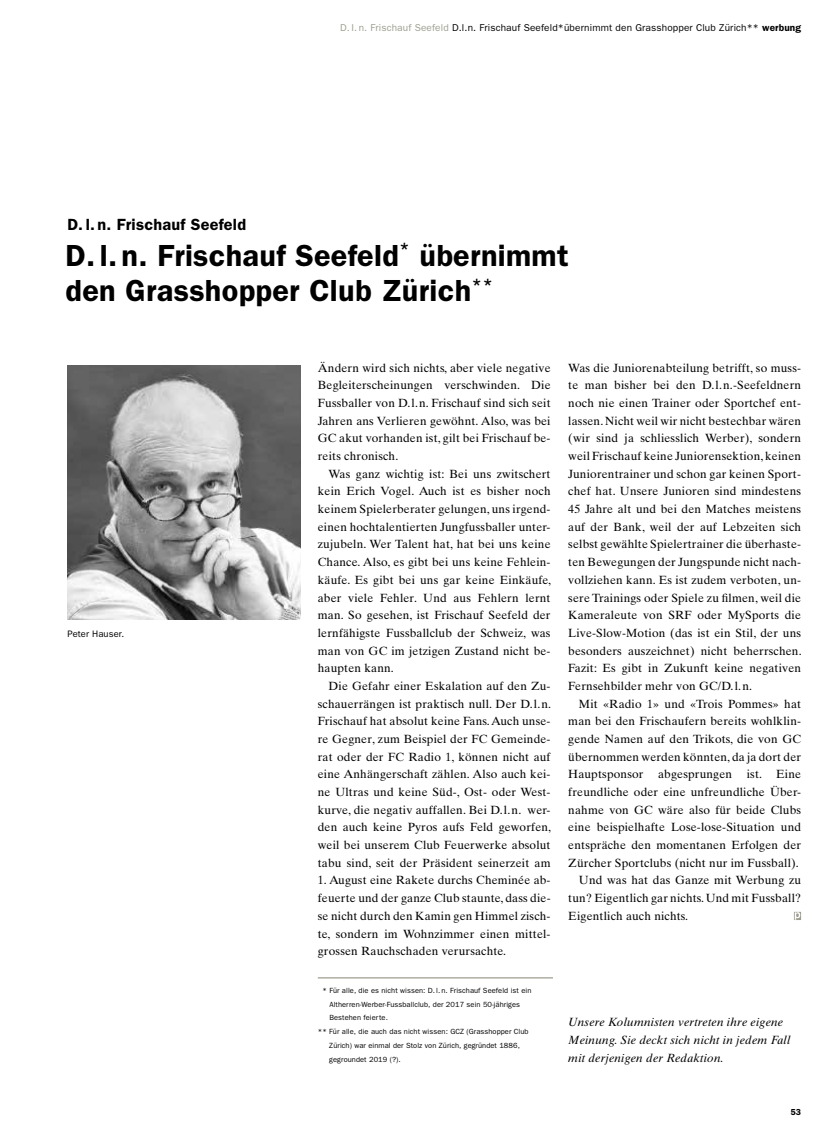
<style>
.page{position:relative;width:833px;height:1134px;background:#fff}
.page>*{position:absolute;margin:0;border:0;box-sizing:border-box;transform-origin:0 0}
.t1{font:600 30.62px/35.4px "Franklin Gothic";letter-spacing:.01em;color:#000}
.t2{font:600 16.25px "Franklin Gothic";letter-spacing:.015em;color:#000}
.t3{font:11.88px/17.6px "Times Ten";letter-spacing:.015em;color:#000;text-align:justify}
.t4{font:italic 11.88px/17.6px "Times Ten";letter-spacing:.015em;color:#000}
.t5{font:10px "Franklin Gothic";letter-spacing:.015em;color:#000}
.t6{font:9.38px "Franklin Gothic";letter-spacing:.01em;color:#000}
.t7{font:600 8.75px "Franklin Gothic";color:#000}
.t8{font:7.5px "Franklin Gothic";letter-spacing:.01em;color:#000}
.s1{color:#9e9d90}
.s2{font-weight:600}
</style>
<div class="page">
<svg style="left:794px;top:912px;width:7px;height:8px"></svg>
<img style="left:67px;top:366px;width:233px;height:253px">
<hr style="left:318px;top:977px;width:235px;height:1px;background:#9e9d90">
<p class="t5" style="left:340px;top:21px;width:462px"><span class="s1">D. I. n. Frischauf Seefeld</span> D.l.n. Frischauf Seefeld*übernimmt den Grasshopper Club Zürich** <span class="s2">werbung</span></p>
<h2 class="t2" style="left:67px;top:215px;width:180px">D. l. n. Frischauf Seefeld</h2>
<h1 class="t1" style="left:66px;top:237px;width:504px">D.l. n. Frischauf Seefeld<sup>*</sup> übernimmt den Grasshopper Club Zürich<sup>**</sup></h1>
<p class="t6" style="left:67px;top:628px;width:58px">Peter Hauser.</p>
<p class="t3" style="left:318px;top:359px;width:234px">Ändern wird sich nichts, aber viele negative Begleiterscheinungen verschwinden. Die Fussballer von D.l.n. Frischauf sind sich seit Jahren ans Verlieren gewöhnt. Also, was bei GC akut vorhanden ist, gilt bei Frischauf be&shy;reits chronisch.</p>
<p class="t3" style="left:318px;top:465px;width:235px;text-indent:11px">Was ganz wichtig ist: Bei uns zwitschert kein Erich Vogel. Auch ist es bisher noch keinem Spielerberater gelungen, uns irgend&shy;einen hochtalentierten Jungfussballer unter&shy;zujubeln. Wer Talent hat, hat bei uns keine Chance. Also, es gibt bei uns keine Fehlein&shy;käufe. Es gibt bei uns gar keine Einkäufe, aber viele Fehler. Und aus Fehlern lernt man. So gesehen, ist Frischauf Seefeld der lernfähigste Fussballclub der Schweiz, was man von GC im jetzigen Zustand nicht be&shy;haupten kann.</p>
<p class="t3" style="left:318px;top:677px;width:235px;text-indent:11px">Die Gefahr einer Eskalation auf den Zu&shy;schauerrängen ist praktisch null. Der D.l.n.<br>Frischauf hat absolut keine Fans. Auch unse&shy;re Gegner, zum Beispiel der FC Gemeinde&shy;rat oder der FC Radio 1, können nicht auf eine Anhängerschaft zählen. Also auch kei&shy;ne Ultras und keine Süd-, Ost- oder West&shy;kurve, die negativ auffallen. Bei D.l.n. wer&shy;den auch keine Pyros aufs Feld geworfen, weil bei unserem Club Feuerwerke absolut tabu sind, seit der Präsident seinerzeit am</p>
<p class="t3" style="left:318px;top:871px;width:234px">1. August eine Rakete durchs Cheminée ab&shy;feuerte und der ganze Club staunte, dass die&shy;se nicht durch den Kamin gen Himmel zisch&shy;te, sondern im Wohnzimmer einen mittel&shy;grossen Rauchschaden verursachte.</p>
<p class="t8" style="left:322px;top:986px;width:210px">* Für alle, die es nicht wissen: D.l. n. Frischauf Seefeld ist ein</p>
<p class="t8" style="left:329px;top:1000px;width:192px">Altherren-Werber-Fussballclub, der 2017 sein 50-jähriges</p>
<p class="t8" style="left:329px;top:1013px;width:60px">Bestehen feierte.</p>
<p class="t8" style="left:318px;top:1027px;width:212px">** Für alle, die auch das nicht wissen: GCZ (Grasshopper Club</p>
<p class="t8" style="left:329px;top:1041px;width:192px">Zürich) war einmal der Stolz von Zürich, gegründet 1886,</p>
<p class="t8" style="left:329px;top:1055px;width:73px">gegroundet 2019 (?).</p>
<p class="t3" style="left:568px;top:359px;width:235px">Was die Juniorenabteilung betrifft, so muss&shy;te man bisher bei den D.l.n.-Seefeldnern noch nie einen Trainer oder Sportchef ent&shy;lassen. Nicht weil wir nicht bestechbar wären (wir sind ja schliesslich Werber), sondern weil Frischauf keine Juniorensektion, keinen Juniorentrainer und schon gar keinen Sport&shy;chef hat. Unsere Junioren sind mindestens 45 Jahre alt und bei den Matches meistens auf der Bank, weil der auf Lebzeiten sich selbst gewählte Spielertrainer die überhaste&shy;ten Bewegungen der Jungspunde nicht nach&shy;vollziehen kann. Es ist zudem verboten, un&shy;sere Trainings oder Spiele zu filmen, weil die Kameraleute von SRF oder MySports die Live-Slow-Motion (das ist ein Stil, der uns besonders auszeichnet) nicht beherrschen.<br>Fazit: Es gibt in Zukunft keine negativen Fernsehbilder mehr von GC/D.l.n.</p>
<p class="t3" style="left:579px;top:695px;width:224px">Mit «Radio 1» und «Trois Pommes» hat</p>
<p class="t3" style="left:568px;top:712px;width:234px">man bei den Frischaufern bereits wohlklin-</p>
<p class="t3" style="left:568px;top:730px;width:234px">gende Namen auf den Trikots, die von GC</p>
<p class="t3" style="left:568px;top:748px;width:234px">übernommen werden könnten, da ja dort der</p>
<p class="t3" style="left:568px;top:765px;width:234px">Hauptsponsor abgesprungen ist. Eine</p>
<p class="t3" style="left:568px;top:783px;width:234px">freundliche oder eine unfreundliche Über-</p>
<p class="t3" style="left:568px;top:801px;width:234px">nahme von GC wäre also für beide Clubs</p>
<p class="t3" style="left:568px;top:818px;width:234px">eine beispielhafte Lose-lose-Situation und</p>
<p class="t3" style="left:568px;top:836px;width:234px">entspräche den momentanen Erfolgen der</p>
<p class="t3" style="left:568px;top:854px;width:232px">Zürcher Sportclubs (nicht nur im Fussball).</p>
<p class="t3" style="left:579px;top:871px;width:224px">Und was hat das Ganze mit Werbung zu</p>
<p class="t3" style="left:568px;top:889px;width:234px">tun? Eigentlich gar nichts. Und mit Fussball?</p>
<p class="t3" style="left:568px;top:907px;width:121px">Eigentlich auch nichts.</p>
<p class="t4" style="left:568px;top:1013px;width:223px">Unsere Kolumnisten vertreten ihre eigene<br>Meinung. Sie deckt sich nicht in jedem Fall mit derjenigen der Redaktion.</p>
<p class="t7" style="left:790px;top:1106px;width:12px">53</p>
</div>
